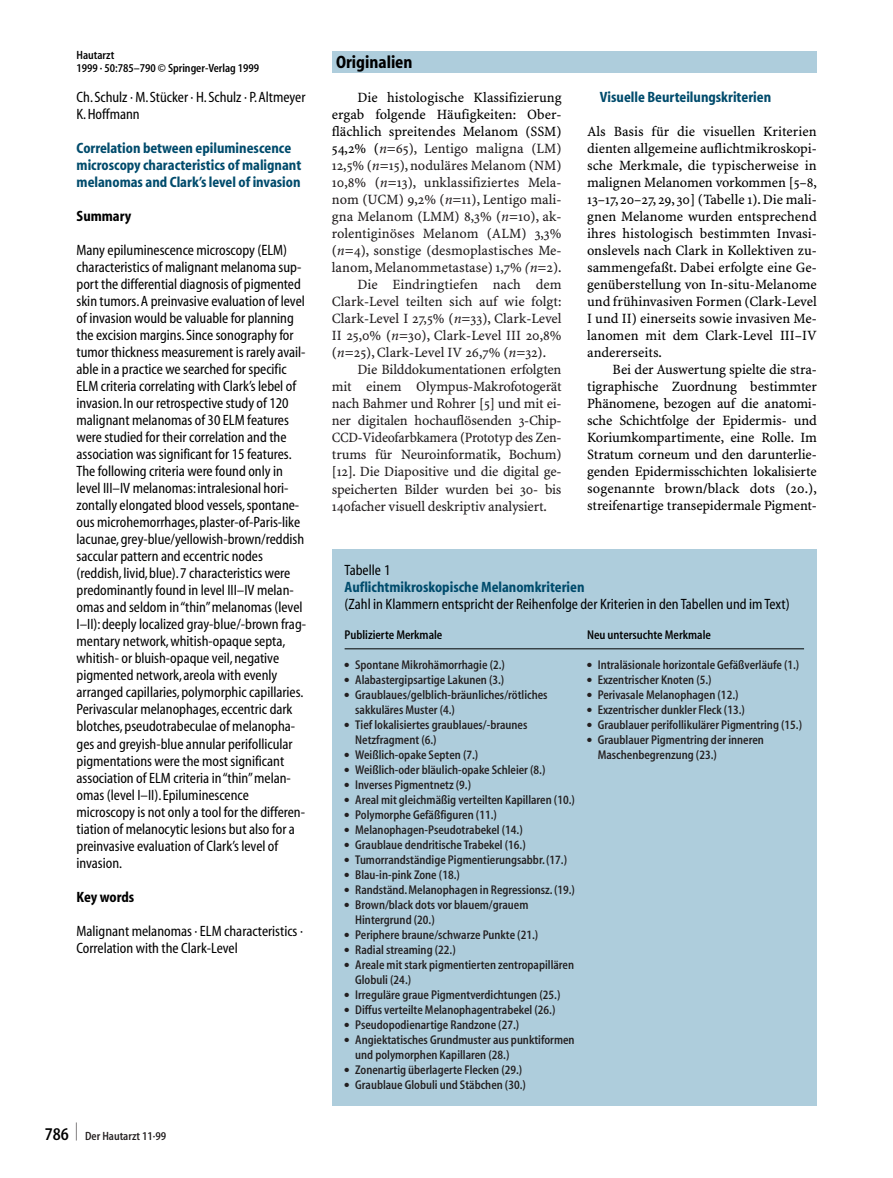
<style>
.page{position:relative;width:893px;height:1178px;background:#fff}
.page>*{position:absolute;margin:0;border:0;box-sizing:border-box;transform-origin:0 0}
.t1{font:18px "Myriad MM 700 400";color:#000}
.t2{font:18px "Myriad MM 530 400";color:#000}
.t3{font:15px/17px "Myriad MM 400 400";color:#000}
.t4{font:15px/17px "Myriad MM 700 400";color:#004b6c}
.t5{font:15px "Myriad MM 700 400";color:#000}
.t6{font:14.25px/17px "S Minion Plus";color:#000;text-align:justify}
.t7{font:14.25px "S Minion Plus";letter-spacing:-.01em;color:#231f20}
.t8{font:14.25px "S Minion Plus";letter-spacing:-.01em;color:#231f20;scale:.96 1}
.t9{font:12.75px/15px "Myriad MM 530 400";color:#231f20}
.t10{font:12.75px "Myriad MM 530 400";color:#000}
.t11{font:12px/12.8px "Myriad MM 530 400";color:#000}
.t12{font:12px "Myriad MM 530 400";color:#231f20}
.s1{color:#000}
.s2{font-style:italic}
</style>
<div class="page">
<div style="left:332px;top:51px;width:484px;height:21px;background:#aecddc"></div>
<div style="left:332px;top:549px;width:484px;height:557px;background:#aecddc"></div>
<hr style="left:344px;top:648px;width:460px;height:1px;background:#000">
<p class="t11" style="left:77px;top:50px;width:184px">Hautarzt<br>1999 · 50:785–790 © Springer-Verlag 1999</p>
<p class="t3" style="left:77px;top:88px;width:230px">Ch.Schulz · M.Stücker · H.Schulz · P.Altmeyer<br>K.Hoffmann</p>
<p class="t4" style="left:77px;top:141px;width:226px">Correlation between epiluminescence microscopy characteristics of malignant melanomas and Clark’s level of invasion</p>
<p class="t5" style="left:77px;top:210px;width:56px">Summary</p>
<p class="t3" style="left:77px;top:241px;width:231px">Many epiluminescence microscopy (ELM) characteristics of malignant melanoma sup&shy;port the differential diagnosis of pigmented skin tumors.A preinvasive evaluation of level of invasion would be valuable for planning the excision margins.Since sonography for tumor thickness measurement is rarely avail&shy;able in a practice we searched for specific ELM criteria correlating with Clark’s lebel of invasion.In our retrospective study of 120 malignant melanomas of 30 ELM features were studied for their correlation and the association was significant for 15 features.<br>The following criteria were found only in level III–IV melanomas:intralesional hori&shy;zontally elongated blood vessels,spontane&shy;ous microhemorrhages,plaster-of-Paris-like lacunae,grey-blue/yellowish-brown/reddish saccular pattern and eccentric nodes (reddish,livid,blue).7 characteristics were predominantly found in level III–IV melan&shy;omas and seldom in “thin”melanomas (level I–II):deeply localized gray-blue/-brown frag&shy;mentary network,whitish-opaque septa, whitish- or bluish-opaque veil,negative pigmented network,areola with evenly arranged capillaries,polymorphic capillaries.<br>Perivascular melanophages,eccentric dark blotches,pseudotrabeculae of melanopha&shy;ges and greyish-blue annular perifollicular pigmentations were the most significant association of ELM criteria in “thin”melan&shy;omas (level I–II).Epiluminescence microscopy is not only a tool for the differen&shy;tiation of melanocytic lesions but also for a preinvasive evaluation of Clark’s level of invasion.</p>
<p class="t5" style="left:77px;top:891px;width:59px">Key words</p>
<p class="t3" style="left:77px;top:922px;width:228px">Malignant melanomas · ELM characteristics ·<br>Correlation with the Clark-Level</p>
<p class="t12" style="left:76px;top:1131px;width:92px"><sup>|</sup> Der Hautarzt 11·99</p>
<p class="t2" style="left:45px;top:1127px;width:26px">786</p>
<p class="t1" style="left:336px;top:55px;width:78px">Originalien</p>
<p class="t6" style="left:357px;top:90px;width:206px">Die histologische Klassifizierung</p>
<p class="t6" style="left:332px;top:107px;width:231px">ergab folgende Häufigkeiten: Ober-</p>
<p class="t6" style="left:332px;top:124px;width:231px">flächlich spreitendes Melanom (SSM)</p>
<p class="t7" style="left:332px;top:143px;width:231px"><span class="s1">54,2% (</span><span class="s2">n</span>=65), Lentigo maligna (LM)</p>
<p class="t7" style="left:332px;top:160px;width:231px">12,5% (<span class="s2">n</span>=15), noduläres Melanom (NM)</p>
<p class="t7" style="left:332px;top:177px;width:231px">10,8% (<span class="s2">n</span>=13), unklassifiziertes Mela-</p>
<p class="t7" style="left:332px;top:194px;width:231px">nom (UCM) 9,2% (<span class="s2">n</span>=11), Lentigo mali-</p>
<p class="t7" style="left:332px;top:211px;width:231px">gna Melanom (LMM) 8,3% (<span class="s2">n</span>=10), ak-</p>
<p class="t7" style="left:332px;top:228px;width:231px">rolentiginöses Melanom (ALM) 3,3%</p>
<p class="t7" style="left:332px;top:245px;width:231px">(<span class="s2">n</span>=4), sonstige (desmoplastisches Me-</p>
<p class="t7" style="left:332px;top:262px;width:231px">lanom, Melanommetastase) 1,7% <span class="s2">(n</span>=2).</p>
<p class="t7" style="left:357px;top:279px;width:206px">Die Eindringtiefen nach dem</p>
<p class="t7" style="left:332px;top:296px;width:231px">Clark-Level teilten sich auf wie folgt:</p>
<p class="t7" style="left:332px;top:313px;width:231px">Clark-Level I 27,5% (<span class="s2">n</span>=33), Clark-Level</p>
<p class="t7" style="left:332px;top:330px;width:231px">II 25,0% (<span class="s2">n</span>=30), Clark-Level III 20,8%</p>
<p class="t7" style="left:332px;top:347px;width:216px">(<span class="s2">n</span>=25), Clark-Level IV 26,7% (<span class="s2">n</span>=32).</p>
<p class="t7" style="left:357px;top:364px;width:206px">Die Bilddokumentationen erfolgten</p>
<p class="t7" style="left:332px;top:381px;width:231px">mit einem Olympus-Makrofotogerät</p>
<p class="t7" style="left:332px;top:398px;width:231px">nach Bahmer und Rohrer [5] und mit ei-</p>
<p class="t7" style="left:332px;top:415px;width:231px">ner digitalen hochauflösenden 3-Chip-</p>
<p class="t8" style="left:332px;top:432px;width:241px">CCD-Videofarbkamera (Prototyp des Zen-</p>
<p class="t7" style="left:332px;top:449px;width:231px">trums für Neuroinformatik, Bochum)</p>
<p class="t7" style="left:332px;top:466px;width:231px">[12]. Die Diapositive und die digital ge-</p>
<p class="t7" style="left:332px;top:483px;width:231px">speicherten Bilder wurden bei 30- bis</p>
<p class="t7" style="left:332px;top:500px;width:217px">140facher visuell deskriptiv analysiert.</p>
<p class="t4" style="left:600px;top:90px;width:173px">Visuelle Beurteilungskriterien</p>
<p class="t6" style="left:587px;top:124px;width:231px">Als Basis für die visuellen Kriterien dienten allgemeine auflichtmikroskopi&shy;sche Merkmale, die typischerweise in malignen Melanomen vorkommen [5–8, 13–17, 20–27, 29, 30] (Tabelle 1). Die mali&shy;gnen Melanome wurden entsprechend ihres histologisch bestimmten Invasi&shy;onslevels nach Clark in Kollektiven zu&shy;sammengefaßt. Dabei erfolgte eine Ge&shy;genüberstellung von In-situ-Melanome und frühinvasiven Formen (Clark-Level I und II) einerseits sowie invasiven Me&shy;lanomen mit dem Clark-Level III–IV andererseits.</p>
<p class="t6" style="left:587px;top:362px;width:231px;text-indent:26px">Bei der Auswertung spielte die stra&shy;tigraphische Zuordnung bestimmter Phänomene, bezogen auf die anatomi&shy;sche Schichtfolge der Epidermis- und Koriumkompartimente, eine Rolle. Im Stratum corneum und den darunterlie&shy;genden Epidermisschichten lokalisierte sogenannte brown/black dots (20.), streifenartige transepidermale Pigment-</p>
<p class="t3" style="left:344px;top:561px;width:47px">Tabelle 1</p>
<p class="t4" style="left:344px;top:579px;width:241px">Auflichtmikroskopische Melanomkriterien</p>
<p class="t3" style="left:344px;top:595px;width:446px">(Zahl in Klammern entspricht der Reihenfolge der Kriterien in den Tabellen und im Text)</p>
<p class="t10" style="left:344px;top:629px;width:99px">Publizierte Merkmale</p>
<p class="t10" style="left:587px;top:629px;width:125px">Neu untersuchte Merkmale</p>
<p class="t9" style="left:344px;top:658px;width:162px">● Spontane Mikrohämorrhagie (2.)</p>
<p class="t9" style="left:587px;top:658px;width:214px">● Intraläsionale horizontale Gefäßverläufe (1.)</p>
<p class="t9" style="left:344px;top:673px;width:161px">● Alabastergipsartige Lakunen (3.)</p>
<p class="t9" style="left:587px;top:673px;width:126px">● Exzentrischer Knoten (5.)</p>
<p class="t9" style="left:344px;top:688px;width:204px">● Graublaues/gelblich-bräunliches/rötliches</p>
<p class="t9" style="left:587px;top:688px;width:153px">● Perivasale Melanophagen (12.)</p>
<p class="t9" style="left:355px;top:703px;width:101px">sakkuläres Muster (4.)</p>
<p class="t9" style="left:587px;top:703px;width:159px">● Exzentrischer dunkler Fleck (13.)</p>
<p class="t9" style="left:344px;top:718px;width:184px">● Tief lokalisiertes graublaues/-braunes</p>
<p class="t9" style="left:587px;top:718px;width:216px">● Graublauer perifollikulärer Pigmentring (15.)</p>
<p class="t9" style="left:355px;top:733px;width:83px">Netzfragment (6.)</p>
<p class="t9" style="left:587px;top:733px;width:178px">● Graublauer Pigmentring der inneren</p>
<p class="t9" style="left:344px;top:748px;width:135px">● Weißlich-opake Septen (7.)</p>
<p class="t9" style="left:597px;top:748px;width:121px">Maschenbegrenzung (23.)</p>
<p class="t9" style="left:344px;top:763px;width:202px">● Weißlich-oder bläulich-opake Schleier (8.)</p>
<p class="t9" style="left:344px;top:778px;width:128px">● Inverses Pigmentnetz (9.)</p>
<p class="t9" style="left:344px;top:793px;width:232px">● Areal mit gleichmäßig verteilten Kapillaren (10.)</p>
<p class="t9" style="left:344px;top:808px;width:154px">● Polymorphe Gefäßfiguren (11.)</p>
<p class="t9" style="left:344px;top:823px;width:180px">● Melanophagen-Pseudotrabekel (14.)</p>
<p class="t9" style="left:344px;top:838px;width:183px">● Graublaue dendritische Trabekel (16.)</p>
<p class="t9" style="left:344px;top:853px;width:224px">● Tumorrandständige Pigmentierungsabbr.(17.)</p>
<p class="t9" style="left:344px;top:868px;width:117px">● Blau-in-pink Zone (18.)</p>
<p class="t9" style="left:344px;top:883px;width:232px">● Randständ.Melanophagen in Regressionsz.(19.)</p>
<p class="t9" style="left:355px;top:898px;width:175px;text-indent:-11px">● Brown/black dots vor blauem/grauem<br>Hintergrund (20.)</p>
<p class="t9" style="left:344px;top:928px;width:195px">● Periphere braune/schwarze Punkte (21.)</p>
<p class="t9" style="left:344px;top:943px;width:113px">● Radial streaming (22.)</p>
<p class="t9" style="left:355px;top:958px;width:220px;text-indent:-11px">● Areale mit stark pigmentierten zentropapillären<br>Globuli (24.)</p>
<p class="t9" style="left:344px;top:988px;width:217px">● Irreguläre graue Pigmentverdichtungen (25.)</p>
<p class="t9" style="left:344px;top:1003px;width:212px">● Diffus verteilte Melanophagentrabekel (26.)</p>
<p class="t9" style="left:344px;top:1018px;width:176px">● Pseudopodienartige Randzone (27.)</p>
<p class="t9" style="left:355px;top:1033px;width:221px;text-indent:-11px">● Angiektatisches Grundmuster aus punktiformen und polymorphen Kapillaren (28.)</p>
<p class="t9" style="left:344px;top:1063px;width:179px">● Zonenartig überlagerte Flecken (29.)</p>
<p class="t9" style="left:344px;top:1078px;width:183px">● Graublaue Globuli und Stäbchen (30.)</p>
</div>
